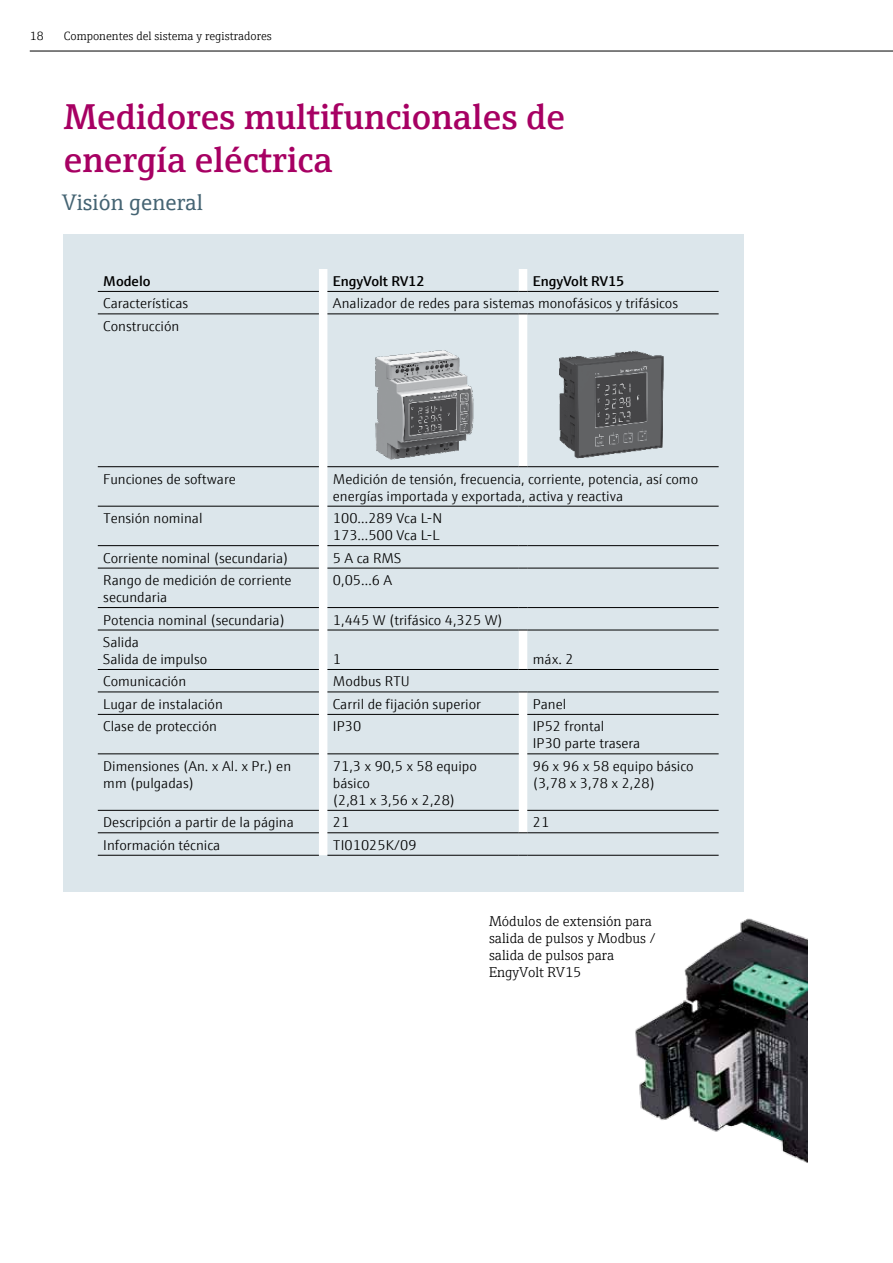
<style>
.page{position:relative;width:893px;height:1263px;background:#fff}
.page>*{position:absolute;margin:0;border:0;box-sizing:border-box;transform-origin:0 0}
.t1{font:600 36px/43.2px "E+H Serif";color:#a70063}
.t2{font:22.5px "E+H Serif";color:#456473}
.t3{font:300 14.25px/17px "E+H Sans";color:#000}
.t4{font:300 14.25px/17px "E+H Serif";color:#000}
.t5{font:600 14.25px "E+H Sans";color:#000}
.t6{font:300 12px "E+H Serif";color:#000}
</style>
<div class="page">
<div style="left:64px;top:235px;width:680px;height:657px;background:#dce6eb"></div>
<svg style="left:98px;top:290px;width:621px;height:565px"></svg>
<svg style="left:319px;top:269px;width:208px;height:586px"></svg>
<hr style="left:98px;top:314px;width:221px;height:1px;background:#000">
<hr style="left:327px;top:314px;width:192px;height:1px;background:#000">
<hr style="left:527px;top:314px;width:192px;height:1px;background:#000">
<hr style="left:98px;top:466px;width:221px;height:1px;background:#000">
<hr style="left:327px;top:466px;width:192px;height:1px;background:#000">
<hr style="left:527px;top:466px;width:192px;height:1px;background:#000">
<hr style="left:98px;top:506px;width:221px;height:1px;background:#000">
<hr style="left:327px;top:506px;width:192px;height:1px;background:#000">
<hr style="left:527px;top:506px;width:192px;height:1px;background:#000">
<hr style="left:98px;top:545px;width:221px;height:1px;background:#000">
<hr style="left:327px;top:545px;width:192px;height:1px;background:#000">
<hr style="left:527px;top:545px;width:192px;height:1px;background:#000">
<hr style="left:98px;top:568px;width:221px;height:1px;background:#000">
<hr style="left:327px;top:568px;width:192px;height:1px;background:#000">
<hr style="left:527px;top:568px;width:192px;height:1px;background:#000">
<hr style="left:98px;top:607px;width:221px;height:1px;background:#000">
<hr style="left:327px;top:607px;width:192px;height:1px;background:#000">
<hr style="left:527px;top:607px;width:192px;height:1px;background:#000">
<hr style="left:98px;top:630px;width:221px;height:1px;background:#000">
<hr style="left:327px;top:630px;width:192px;height:1px;background:#000">
<hr style="left:527px;top:630px;width:192px;height:1px;background:#000">
<hr style="left:98px;top:669px;width:221px;height:1px;background:#000">
<hr style="left:327px;top:669px;width:192px;height:1px;background:#000">
<hr style="left:527px;top:669px;width:192px;height:1px;background:#000">
<hr style="left:98px;top:692px;width:221px;height:1px;background:#000">
<hr style="left:327px;top:692px;width:192px;height:1px;background:#000">
<hr style="left:527px;top:692px;width:192px;height:1px;background:#000">
<hr style="left:98px;top:714px;width:221px;height:1px;background:#000">
<hr style="left:327px;top:714px;width:192px;height:1px;background:#000">
<hr style="left:527px;top:714px;width:192px;height:1px;background:#000">
<hr style="left:98px;top:753px;width:221px;height:1px;background:#000">
<hr style="left:327px;top:753px;width:192px;height:1px;background:#000">
<hr style="left:527px;top:753px;width:192px;height:1px;background:#000">
<hr style="left:98px;top:810px;width:221px;height:1px;background:#000">
<hr style="left:327px;top:810px;width:192px;height:1px;background:#000">
<hr style="left:527px;top:810px;width:192px;height:1px;background:#000">
<hr style="left:98px;top:832px;width:221px;height:1px;background:#000">
<hr style="left:327px;top:832px;width:192px;height:1px;background:#000">
<hr style="left:527px;top:832px;width:192px;height:1px;background:#000">
<hr style="left:98px;top:855px;width:221px;height:1px;background:#000">
<hr style="left:327px;top:855px;width:192px;height:1px;background:#000">
<hr style="left:527px;top:855px;width:192px;height:1px;background:#000">
<hr style="left:98px;top:291px;width:221px;height:1px;background:#000">
<hr style="left:327px;top:291px;width:192px;height:1px;background:#000">
<hr style="left:527px;top:291px;width:192px;height:1px;background:#000">
<img style="left:366px;top:346px;width:115px;height:115px">
<img style="left:554px;top:346px;width:115px;height:115px">
<img style="left:635px;top:918px;width:173px;height:245px">
<hr style="left:30px;top:51px;width:863px;height:1px;background:#000">
<p class="t6" style="left:30px;top:27px;width:15px">18</p>
<p class="t6" style="left:64px;top:27px;width:210px">Componentes del sistema y registradores</p>
<h1 class="t1" style="left:64px;top:92px;width:503px">Medidores multifuncionales de energía eléctrica</h1>
<h2 class="t2" style="left:62px;top:186px;width:143px">Visión general</h2>
<p class="t5" style="left:103px;top:270px;width:49px">Modelo</p>
<p class="t5" style="left:333px;top:270px;width:93px">EngyVolt RV12</p>
<p class="t5" style="left:533px;top:270px;width:93px">EngyVolt RV15</p>
<p class="t3" style="left:103px;top:294px;width:86px">Características</p>
<p class="t3" style="left:333px;top:294px;width:347px">Analizador de redes para sistemas monofásicos y trifásicos</p>
<p class="t3" style="left:103px;top:316px;width:77px">Construcción</p>
<p class="t3" style="left:103px;top:469px;width:134px">Funciones de software</p>
<p class="t3" style="left:333px;top:469px;width:367px">Medición de tensión, frecuencia, corriente, potencia, así como energías importada y exportada, activa y reactiva</p>
<p class="t3" style="left:103px;top:509px;width:101px">Tensión nominal</p>
<p class="t3" style="left:333px;top:509px;width:111px">100…289 Vca L-N<br>173…500 Vca L-L</p>
<p class="t3" style="left:103px;top:548px;width:187px">Corriente nominal (secundaria)</p>
<p class="t3" style="left:333px;top:548px;width:70px">5 A ca RMS</p>
<p class="t3" style="left:103px;top:571px;width:190px">Rango de medición de corriente secundaria</p>
<p class="t3" style="left:333px;top:571px;width:61px">0,05…6 A</p>
<p class="t3" style="left:103px;top:610px;width:183px">Potencia nominal (secundaria)</p>
<p class="t3" style="left:333px;top:610px;width:171px">1,445 W (trifásico 4,325 W)</p>
<p class="t3" style="left:103px;top:633px;width:105px">Salida<br>Salida de impulso</p>
<p class="t3" style="left:333px;top:650px;width:10px">1</p>
<p class="t3" style="left:533px;top:650px;width:42px">máx. 2</p>
<p class="t3" style="left:103px;top:672px;width:84px">Comunicación</p>
<p class="t3" style="left:333px;top:672px;width:78px">Modbus RTU</p>
<p class="t3" style="left:103px;top:694px;width:121px">Lugar de instalación</p>
<p class="t3" style="left:333px;top:694px;width:150px">Carril de fijación superior</p>
<p class="t3" style="left:533px;top:694px;width:35px">Panel</p>
<p class="t3" style="left:103px;top:717px;width:115px">Clase de protección</p>
<p class="t3" style="left:333px;top:717px;width:30px">IP30</p>
<p class="t3" style="left:533px;top:717px;width:109px">IP52 frontal<br>IP30 parte trasera</p>
<p class="t3" style="left:103px;top:756px;width:189px">Dimensiones (An. x Al. x Pr.) en mm (pulgadas)</p>
<p class="t3" style="left:333px;top:756px;width:145px">71,3 x 90,5 x 58 equipo básico<br>(2,81 x 3,56 x 2,28)</p>
<p class="t3" style="left:533px;top:756px;width:162px">96 x 96 x 58 equipo básico (3,78 x 3,78 x 2,28)</p>
<p class="t3" style="left:103px;top:813px;width:192px">Descripción a partir de la página</p>
<p class="t3" style="left:333px;top:813px;width:18px">21</p>
<p class="t3" style="left:533px;top:813px;width:18px">21</p>
<p class="t3" style="left:103px;top:835px;width:118px">Información técnica</p>
<p class="t3" style="left:333px;top:835px;width:85px">TI01025K/09</p>
<p class="t4" style="left:489px;top:911px;width:168px">Módulos de extensión para salida de pulsos y Modbus / salida de pulsos para<br>EngyVolt RV15</p>
</div>
